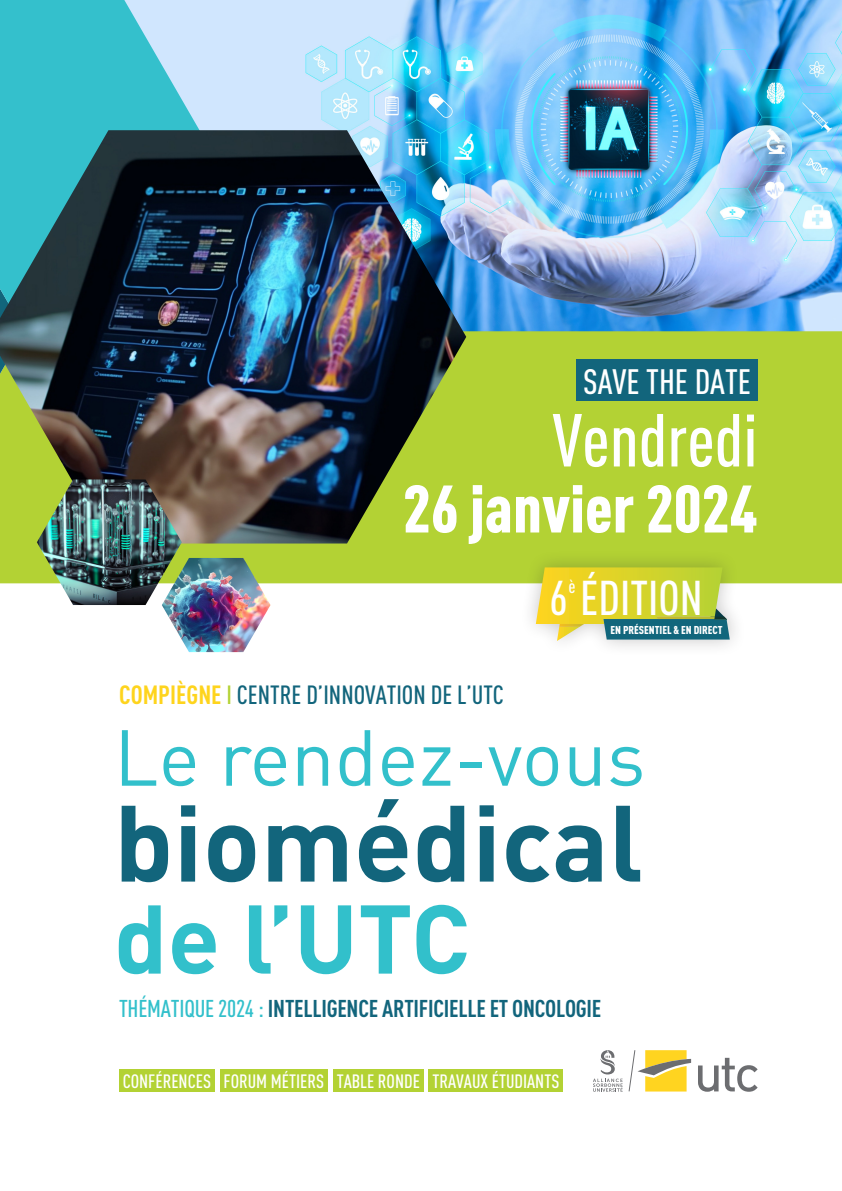
<style>
.page{position:relative;width:842px;height:1191px;background:#fff}
.page>*{position:absolute;margin:0;border:0;box-sizing:border-box;transform-origin:0 0}
.t1{font:700 106.5px "DIN";color:#12657c}
.t2{font:700 95.8px "DIN";color:#32c0cb}
.t3{font:78px "DIN";color:#32c0cb}
.t4{font:500 73.7px "DIN Cond";color:#fff}
.t5{font:900 66px "DIN Cond";color:#fff}
.t6{font:500 48.1px "DIN Cond";color:#fff}
.t7{font:500 34.8px "DIN Cond";color:#fff}
.t8{font:500 26px "DIN Cond";color:#12657c}
.t9{font:700 24px "DIN Cond";letter-spacing:-.01em;color:#12657c}
.t10{font:500 19.1px "DIN Cond";color:#fff}
.t11{font:500 18.6px "DIN Cond";color:#fff}
.t12{font:900 11.3px "DIN Cond";color:#fff}
.s1{font-weight:700;color:#fed41d}
.s2{color:#b3d234}
.s3{font-weight:500;color:#32c0cb}
</style>
<div class="page">
<img style="left:316px;top:0;width:526px;height:331px">
<div style="left:0;top:331px;width:842px;height:252px;background:#b3d234"></div>
<svg style="left:0;top:0;width:316px;height:130px;background:#7fd2e4"></svg>
<img style="left:0;top:130px;width:466px;height:413px">
<img style="left:37px;top:479px;width:145px;height:126px">
<img style="left:162px;top:558px;width:108px;height:94px">
<svg style="left:593px;top:1050px;width:30px;height:41px"></svg>
<svg style="left:698px;top:1057px;width:60px;height:34px"></svg>
<svg style="left:629px;top:1050px;width:62px;height:41px"></svg>
<div style="left:576px;top:358px;width:182px;height:42px;background:#12657c"></div>
<div style="left:519px;top:550px;width:227px;height:107px;background:#231f20;opacity:.26"></div>
<svg style="left:536px;top:567px;width:194px;height:74px;background:#b7c14f"></svg>
<div style="left:220px;top:1068px;width:108px;height:23px;background:#b3d234"></div>
<div style="left:119px;top:1068px;width:96px;height:23px;background:#b3d234"></div>
<div style="left:429px;top:1068px;width:134px;height:23px;background:#b3d234"></div>
<div style="left:333px;top:1068px;width:91px;height:23px;background:#b3d234"></div>
<p class="t7" style="left:583px;top:361px;width:169px">SAVE THE DATE</p>
<p class="t4" style="left:552px;top:396px;width:207px">Vendredi</p>
<p class="t5" style="left:403px;top:467px;width:356px">26 janvier 2024</p>
<p class="t6" style="left:550px;top:569px;width:154px">6 ÉDITION</p>
<p class="t11" style="left:568px;top:575px;width:9px">è</p>
<p class="t8" style="left:119px;top:679px;width:386px"><span class="s1">COMPIÈGNE</span> <span class="s2">I</span> CENTRE D’INNOVATION DE L’UTC</p>
<p class="t12" style="left:610px;top:622px;width:114px">EN PRÉSENTIEL &amp; EN DIRECT</p>
<p class="t3" style="left:114px;top:709px;width:533px">Le rendez-vous</p>
<p class="t1" style="left:114px;top:773px;width:531px">biomédical</p>
<p class="t2" style="left:114px;top:876px;width:352px">de l’UTC</p>
<p class="t9" style="left:119px;top:993px;width:484px"><span class="s3">THÉMATIQUE 2024 :</span> INTELLIGENCE ARTIFICIELLE ET ONCOLOGIE</p>
<p class="t10" style="left:123px;top:1070px;width:90px">CONFÉRENCES</p>
<p class="t10" style="left:224px;top:1070px;width:102px">FORUM MÉTIERS</p>
<p class="t10" style="left:337px;top:1070px;width:85px">TABLE RONDE</p>
<p class="t10" style="left:432px;top:1070px;width:128px">TRAVAUX ÉTUDIANTS</p>
</div>
